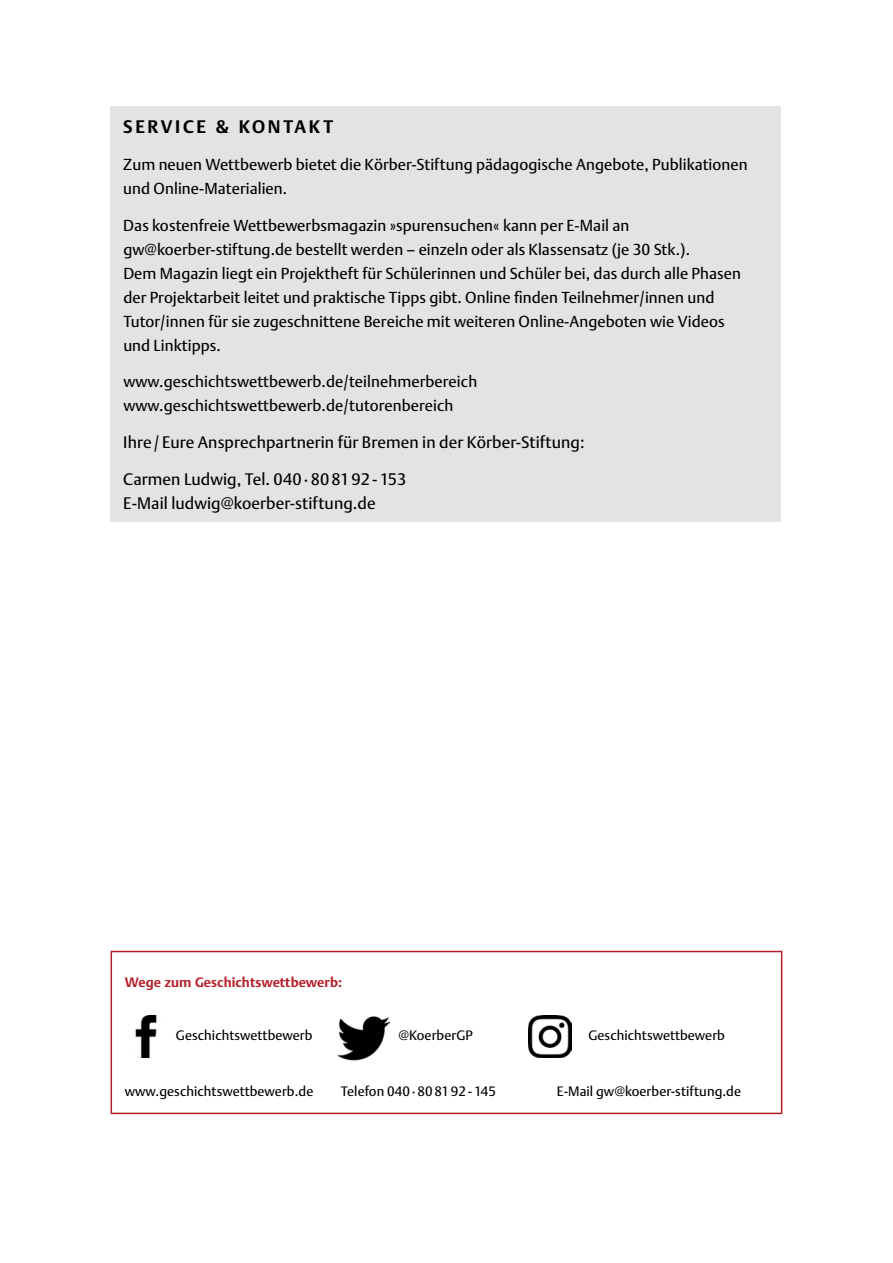
<style>
.page{position:relative;width:893px;height:1263px;background:#fff}
.page>*{position:absolute;margin:0;border:0;box-sizing:border-box;transform-origin:0 0}
.t1{font:700 18px "DTL Argo TCE";letter-spacing:.15em;color:#000}
.t2{font:16.5px/24px "DTL Argo TCE";letter-spacing:.005em;color:#000}
.t3{font:15.75px/24px "DTL Argo TCE";letter-spacing:.005em;color:#000}
.t4{font:13.5px "DTL Argo TCE";letter-spacing:.005em;color:#000}
.t5{font:700 13.5px "DTL Argo TCE";letter-spacing:.005em;color:#b61f29}
</style>
<div class="page">
<div style="left:111px;top:106px;width:670px;height:416px;background:#e3e3e3"></div>
<img style="left:135px;top:1015px;width:22px;height:43px">
<img style="left:337px;top:1016px;width:53px;height:45px">
<img style="left:529px;top:1015px;width:42px;height:43px">
<div style="left:111px;top:951px;width:671px;height:163px;border:2px solid #b61f29"></div>
<p class="t1" style="left:123px;top:116px;width:211px">SERVICE &amp; KONTAKT</p>
<p class="t3" style="left:123px;top:152px;width:626px">Zum neuen Wettbewerb bietet die Körber-Stiftung pädagogische Angebote, Publikationen und Online-Materialien.</p>
<p class="t3" style="left:123px;top:213px;width:619px">Das kostenfreie Wettbewerbsmagazin »spurensuchen« kann per E-Mail an gw@koerber-stiftung.de bestellt werden – einzeln oder als Klassensatz (je 30 Stk.).<br>Dem Magazin liegt ein Projektheft für Schülerinnen und Schüler bei, das durch alle Phasen der Projektarbeit leitet und praktische Tipps gibt. Online finden Teilnehmer/innen und Tutor/innen für sie zugeschnittene Bereiche mit weiteren Online-Angeboten wie Videos und Linktipps.</p>
<p class="t3" style="left:123px;top:370px;width:355px">www.geschichtswettbewerb.de/teilnehmerbereich www.geschichtswettbewerb.de/tutorenbereich</p>
<p class="t2" style="left:123px;top:430px;width:463px">Ihre / Eure Ansprechpartnerin für Bremen in der Körber-Stiftung:</p>
<p class="t2" style="left:123px;top:467px;width:285px">Carmen Ludwig, Tel. 040·808192-153<br>E-Mail ludwig@koerber-stiftung.de</p>
<p class="t5" style="left:125px;top:974px;width:219px">Wege zum Geschichtswettbewerb:</p>
<p class="t4" style="left:176px;top:1027px;width:138px">Geschichtswettbewerb</p>
<p class="t4" style="left:398px;top:1027px;width:76px">@KoerberGP</p>
<p class="t4" style="left:588px;top:1027px;width:138px">Geschichtswettbewerb</p>
<p class="t4" style="left:125px;top:1083px;width:190px">www.geschichtswettbewerb.de</p>
<p class="t4" style="left:341px;top:1083px;width:157px">Telefon 040·808192-145</p>
<p class="t4" style="left:557px;top:1083px;width:186px">E-Mail gw@koerber-stiftung.de</p>
</div>
